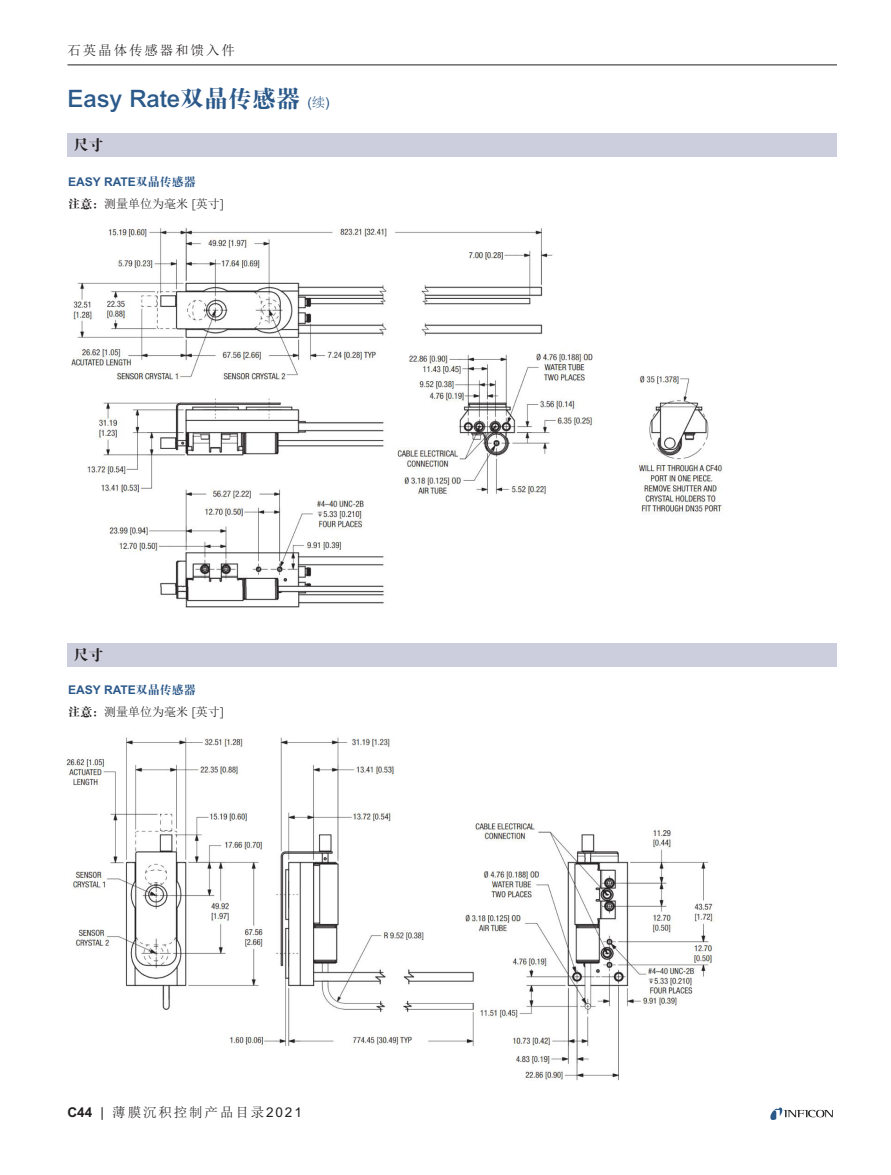
<style>
.page{position:relative;width:891px;height:1175px;background:#fff}
.page>*{position:absolute;margin:0;border:0;box-sizing:border-box;transform-origin:0 0}
.subhead_16{font:500 24px "Arial MT Std";color:#2b598a}
.CHART__subhead{font:15px "FZDBSJW GB1 0";color:#231f20}
.t1{font:13.5px "Sim Sun";letter-spacing:.14em;color:#231f20}
.SPECS{font:12px "Sim Sun";color:#231f20}
.SPECs_Header{font:700 12px "Arial MT Std";color:#2b598a}
.s1{font-family:"FZDBSJW GB1 0";font-weight:400}
.s2{font-weight:400;font-size:13.5px}
.s3{font-family:"Sim Sun";font-weight:400;font-size:13.5px}
.s4{font-family:"FZDBSJW GB1 0"}
.s5{font-family:"Arial MT Std";font-weight:300}
.s6{font-family:"Arial MT Std";font-weight:700}
.s7{font-family:"Arial MT Std"}
</style>
<div class="page">
<hr style="left:68px;top:64px;width:769px;height:1px;background:#231f20">
<svg style="left:770px;top:1107px;width:63px;height:13px"></svg>
<img style="left:71px;top:228px;width:653px;height:380px">
<img style="left:66px;top:737px;width:648px;height:344px">
<div style="left:68px;top:134px;width:769px;height:23px;background:#cdcedd"></div>
<div style="left:68px;top:643px;width:769px;height:24px;background:#cdcedd"></div>
<p class="t1" style="left:68px;top:43px;width:169px">石英晶体传感器和馈入件</p>
<p class="subhead_16" style="left:68px;top:85px;width:264px">Easy Rate<span class="s1">双晶传感器</span> <span class="s2">(</span><span class="s3">续</span><span class="s2">)</span></p>
<p class="CHART__subhead" style="left:74px;top:137px;width:31px">尺寸</p>
<p class="SPECs_Header" style="left:68px;top:174px;width:129px">EASY RATE<span class="s1">双晶传感器</span></p>
<p class="SPECS" style="left:68px;top:198px;width:157px"><span class="s4">注意：</span>测量单位为毫米 <span class="s5">[</span>英寸<span class="s5">]</span></p>
<p class="CHART__subhead" style="left:74px;top:647px;width:31px">尺寸</p>
<p class="SPECs_Header" style="left:68px;top:682px;width:129px">EASY RATE<span class="s1">双晶传感器</span></p>
<p class="SPECS" style="left:68px;top:706px;width:157px"><span class="s4">注意：</span>测量单位为毫米 <span class="s5">[</span>英寸<span class="s5">]</span></p>
<p class="t1" style="left:68px;top:1105px;width:236px"><span class="s6">C44</span> <span class="s7">|</span> 薄膜沉积控制产品目录<span class="s7">2021</span></p>
</div>
